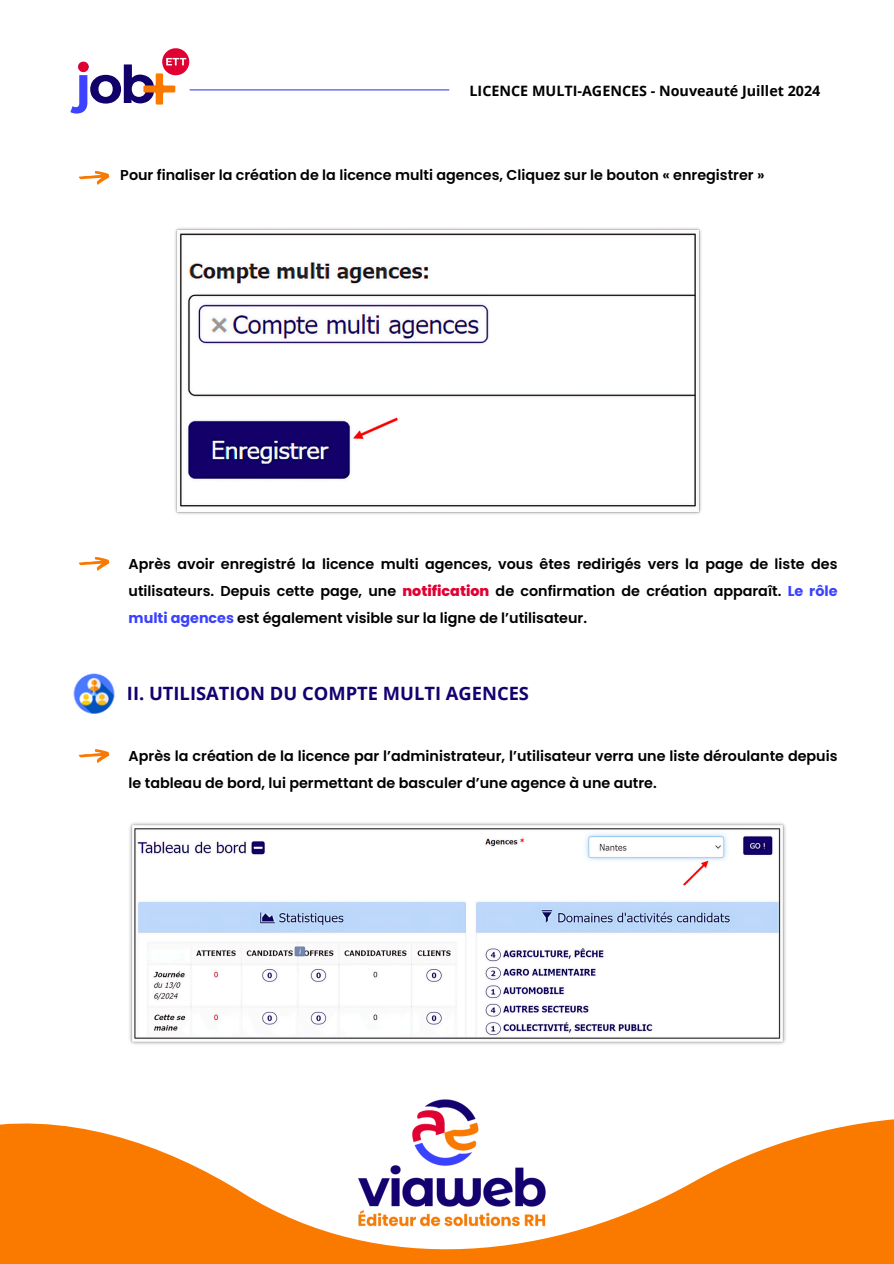
<style>
.page{position:relative;width:894px;height:1264px;background:#fff}
.page>*{position:absolute;margin:0;border:0;box-sizing:border-box;transform-origin:0 0}
.t1{font:700 18.3px "Open Sans";color:#150070}
.t2{font:600 14.25px/27px "Poppins";color:#000;text-align:justify}
.t3{font:700 14.25px "Open Sans";color:#000}
.s1{font-weight:800;color:#e10032}
.s2{font-weight:700;color:#3b42ff}
</style>
<div class="page">
<svg style="left:0;top:1119px;width:893px;height:144px;fill:#fa7a00"></svg>
<svg style="left:70px;top:48px;width:119px;height:65px"></svg>
<hr style="left:190px;top:89px;width:259px;height:1px;background:#3c42ff">
<img style="left:412px;top:1099px;width:69px;height:64px">
<img style="left:352px;top:1163px;width:193px;height:69px">
<svg style="left:78px;top:171px;width:31px;height:14px"></svg>
<svg style="left:78px;top:557px;width:31px;height:14px"></svg>
<img style="left:175px;top:228px;width:527px;height:286px">
<img style="left:73px;top:673px;width:42px;height:41px">
<svg style="left:78px;top:749px;width:31px;height:14px"></svg>
<img style="left:129px;top:822px;width:657px;height:223px">
<p class="t3" style="left:469px;top:80px;width:352px">LICENCE MULTI-AGENCES - Nouveauté Juillet 2024</p>
<p class="t2" style="left:120px;top:161px;width:645px">Pour finaliser la création de la licence multi agences, Cliquez sur le bouton « enregistrer »</p>
<p class="t2" style="left:129px;top:550px;width:710px">Après avoir enregistré la licence multi agences, vous êtes redirigés vers la page de liste des utilisateurs. Depuis cette page, une <span class="s1">notification</span> de confirmation de création apparaît. <span class="s2">Le rôle multi agences</span> est également visible sur la ligne de l’utilisateur.</p>
<h1 class="t1" style="left:127px;top:680px;width:403px">II. UTILISATION DU COMPTE MULTI AGENCES</h1>
<p class="t2" style="left:129px;top:742px;width:710px">Après la création de la licence par l’administrateur, l’utilisateur verra une liste déroulante depuis le tableau de bord, lui permettant de basculer d’une agence à une autre.</p>
</div>
